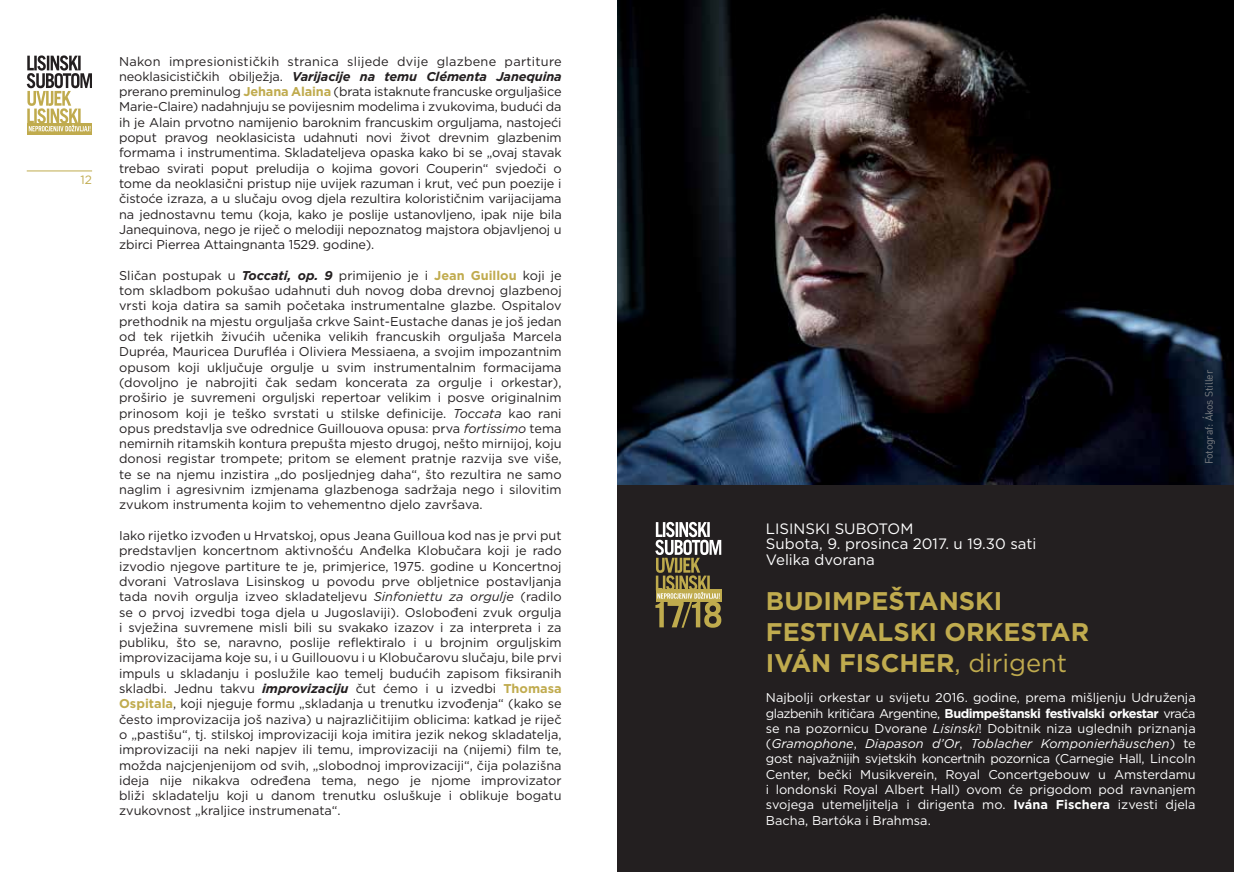
<style>
.page{position:relative;width:1234px;height:872px;background:#fff}
.page>*{position:absolute;margin:0;border:0;box-sizing:border-box;transform-origin:0 0}
.t1{font:700 25.5px/30.6px "Gotham";color:#c0ab4e}
.t2{font:15px/15.3px "Gotham";color:#fff}
.t3{font:12.75px/15.3px "Gotham";color:#231f20;text-align:justify}
.t4{font:12.75px/15.3px "Gotham";color:#fff;text-align:justify}
.t5{font:12px "Gotham";color:#c0ab4e}
.t6{font:10.5px "DIN";letter-spacing:-.01em;color:#808285}
.s1{font-weight:700;font-style:italic}
.s2{font-weight:700;color:#c0ab4e}
.s3{font-style:italic}
.s4{font-weight:400}
.s5{font-weight:700}
</style>
<div class="page">
<svg style="left:27px;top:131px;width:65px;height:4px"></svg>
<svg style="left:27px;top:55px;width:65px;height:76px"></svg>
<hr style="left:27px;top:171px;width:65px;height:1px;background:#c0ab4e">
<img style="left:617px;top:0;width:616px;height:486px">
<div style="left:617px;top:486px;width:616px;height:386px;background:#231f20"></div>
<svg style="left:655px;top:522px;width:66px;height:105px"></svg>
<p class="t5" style="left:81px;top:172px;width:13px">12</p>
<p class="t3" style="left:119px;top:53px;width:444px">Nakon impresionističkih stranica slijede dvije glazbene partiture neoklasicističkih obilježja. <span class="s1">Varijacije na temu Clémenta Janequina </span>prerano preminulog <span class="s2">Jehana Alaina</span> (brata istaknute francuske orguljašice Marie-Claire) nadahnjuju se povijesnim modelima i zvukovima, budući da ih je Alain prvotno namijenio baroknim francuskim orguljama, nastojeći poput pravog neoklasicista udahnuti novi život drevnim glazbenim formama i instrumentima. Skladateljeva opaska kako bi se „ovaj stavak trebao svirati poput preludija o kojima govori Couperin“ svjedoči o tome da neoklasični pristup nije uvijek razuman i krut, već pun poezije i čistoće izraza, a u slučaju ovog djela rezultira kolorističnim varijacijama na jednostavnu temu (koja, kako je poslije ustanovljeno, ipak nije bila Janequinova, nego je riječ o melodiji nepoznatog majstora objavljenoj u zbirci Pierrea Attaingnanta 1529. godine).</p>
<p class="t3" style="left:119px;top:267px;width:444px">Sličan postupak u <span class="s1">Toccati, op. 9</span> primijenio je i <span class="s2">Jean Guillou</span> koji je tom skladbom pokušao udahnuti duh novog doba drevnoj glazbenoj vrsti koja datira sa samih početaka instrumentalne glazbe. Ospitalov prethodnik na mjestu orguljaša crkve Saint-Eustache danas je još jedan od tek rijetkih živućih učenika velikih francuskih orguljaša Marcela Dupréa, Mauricea Durufléa i Oliviera Messiaena, a svojim impozantnim opusom koji uključuje orgulje u svim instrumentalnim formacijama (dovoljno je nabrojiti čak sedam koncerata za orgulje i orkestar), proširio je suvremeni orguljski repertoar velikim i posve originalnim prinosom koji je teško svrstati u stilske definicije. <span class="s3">Toccata</span> kao rani opus predstavlja sve odrednice Guillouova opusa: prva <span class="s3">fortissimo</span> tema nemirnih ritamskih kontura prepušta mjesto drugoj, nešto mirnijoj, koju donosi registar trompete; pritom se element pratnje razvija sve više, te se na njemu inzistira „do posljednjeg daha“, što rezultira ne samo naglim i agresivnim izmjenama glazbenoga sadržaja nego i silovitim zvukom instrumenta kojim to vehementno djelo završava.</p>
<p class="t3" style="left:119px;top:527px;width:444px">Iako rijetko izvođen u Hrvatskoj, opus Jeana Guilloua kod nas je prvi put predstavljen koncertnom aktivnošću Anđelka Klobučara koji je rado izvodio njegove partiture te je, primjerice, 1975. godine u Koncertnoj dvorani Vatroslava Lisinskog u povodu prve obljetnice postavljanja tada novih orgulja izveo skladateljevu <span class="s3">Sinfoniettu za orgulje</span> (radilo se o prvoj izvedbi toga djela u Jugoslaviji). Oslobođeni zvuk orgulja i svježina suvremene misli bili su svakako izazov i za interpreta i za publiku, što se, naravno, poslije reflektiralo i u brojnim orguljskim improvizacijama koje su, i u Guillouovu i u Klobučarovu slučaju, bile prvi impuls u skladanju i poslužile kao temelj budućih zapisom fiksiranih skladbi. Jednu takvu <span class="s1">improvizaciju</span> čut ćemo i u izvedbi <span class="s2">Thomasa Ospitala</span>, koji njeguje formu „skladanja u trenutku izvođenja“ (kako se često improvizacija još naziva) u najrazličitijim oblicima: katkad je riječ o „pastišu“, tj. stilskoj improvizaciji koja imitira jezik nekog skladatelja, improvizaciji na neki napjev ili temu, improvizaciji na (nijemi) film te, možda najcjenjenijom od svih, „slobodnoj improvizaciji“, čija polazišna ideja nije nikakva određena tema, nego je njome improvizator bliži skladatelju koji u danom trenutku osluškuje i oblikuje bogatu zvukovnost „kraljice instrumenata“.</p>
<p class="t6" style="left:1201px;top:464px;width:96px;rotate:-90deg">Fotograf: Ákos Stiller</p>
<p class="t2" style="left:765px;top:520px;width:272px">LISINSKI SUBOTOM<br>Subota, 9. prosinca 2017. u 19.30 sati<br>Velika dvorana</p>
<h1 class="t1" style="left:765px;top:586px;width:325px">BUDIMPEŠTANSKI<br>FESTIVALSKI ORKESTAR<br>IVÁN FISCHER<span class="s4">, dirigent</span></h1>
<p class="t4" style="left:765px;top:690px;width:431px">Najbolji orkestar u svijetu 2016. godine, prema mišljenju Udruženja glazbenih kritičara Argentine, <span class="s5">Budimpeštanski festivalski orkestar</span> vraća se na pozornicu Dvorane <span class="s3">Lisinski</span>! Dobitnik niza uglednih priznanja (<span class="s3">Gramophone</span>, <span class="s3">Diapason d’Or</span>, <span class="s3">Toblacher Komponierhäuschen</span>) te gost najvažnijih svjetskih koncertnih pozornica (Carnegie Hall, Lincoln Center, bečki Musikverein, Royal Concertgebouw u Amsterdamu i londonski Royal Albert Hall) ovom će prigodom pod ravnanjem svojega utemeljitelja i dirigenta mo. <span class="s5">Ivána Fischera</span> izvesti djela Bacha, Bartóka i Brahmsa.</p>
</div>
